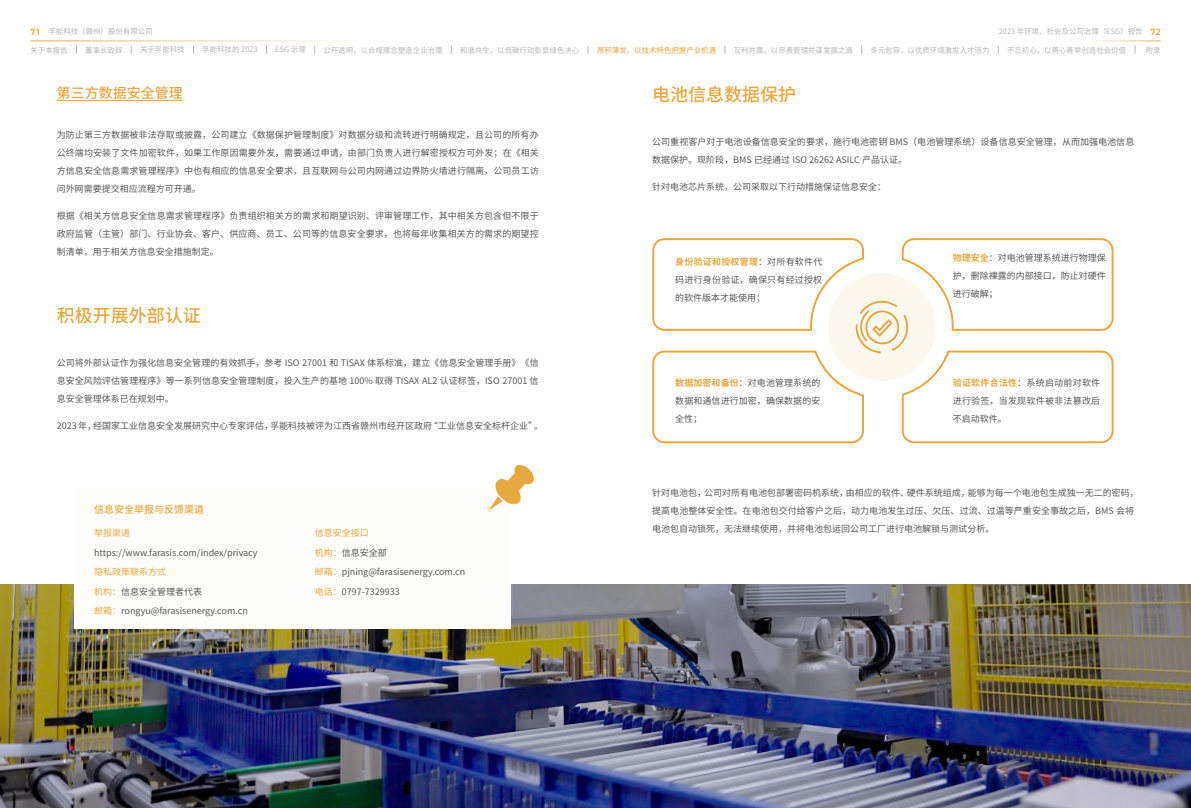
<style>
.page{position:relative;width:1191px;height:808px;background:#fff}
.page>*{position:absolute;margin:0;border:0;box-sizing:border-box;transform-origin:0 0}
.t1{font:500 18px "Source Han Sans CN";color:#e6a83f}
.t2{font:500 14px "Source Han Sans CN";color:#e6a83f}
.t3{font:500 10px "Source Han Sans CN";color:#e6a83f}
.t4{font:9px/18px "Source Han Sans CN";color:#595757;text-align:justify}
.t5{font:9px "Source Han Sans CN";color:#e6a83f}
.t6{font:7.4px "Source Han Sans CN";color:#b5b6b6}
.t7{font:7.4px "Source Han Sans CN";color:#e6a83f}
.s1{font-family:"DIN";font-weight:700;font-size:9px;color:#e6a83f}
.s2{font-weight:700;color:#e6a83f}
.s3{color:#e6a83f}
</style>
<div class="page">
<hr style="left:30px;top:41px;width:363px;height:1px;background:#e6a83f">
<hr style="left:1086px;top:41px;width:74px;height:1px;background:#e6a83f">
<hr style="left:57px;top:100px;width:126px;height:1px;background:#e6a83f">
<img style="left:0;top:584px;width:1191px;height:224px">
<div style="left:74px;top:488px;width:436px;height:141px;background:#fffdfb"></div>
<svg style="left:487px;top:465px;width:47px;height:47px"></svg>
<svg style="left:652px;top:238px;width:462px;height:206px"></svg>
<p class="t6" style="left:30px;top:27px;width:124px"><span class="s1">71</span> 孚能科技（赣州）股份有限公司</p>
<p class="t6" style="left:998px;top:27px;width:163px">2023 年环境、社会及公司治理（ESG）报告 <span class="s1">72</span></p>
<p class="t6" style="left:30px;top:46px;width:39px">关于本报告</p>
<p class="t6" style="left:85px;top:46px;width:39px">董事长致辞</p>
<p class="t6" style="left:140px;top:46px;width:46px">关于孚能科技</p>
<p class="t6" style="left:202px;top:46px;width:57px">孚能科技的 2023</p>
<p class="t6" style="left:275px;top:46px;width:32px">ESG 治理</p>
<p class="t6" style="left:323px;top:46px;width:121px">公开透明，以合规理念塑造企业治理</p>
<p class="t6" style="left:460px;top:46px;width:121px">和谐共生，以低碳行动彰显绿色决心</p>
<p class="t7" style="left:597px;top:46px;width:121px">厚积薄发，以技术特色把握产业机遇</p>
<p class="t6" style="left:733px;top:46px;width:121px">互利共赢，以尽责管理共谋发展之道</p>
<p class="t6" style="left:870px;top:46px;width:121px">多元包容，以优质环境激发人才活力</p>
<p class="t6" style="left:1007px;top:46px;width:121px">不忘初心，以善心善举创造社会价值</p>
<p class="t6" style="left:1145px;top:46px;width:16px">附录</p>
<h2 class="t2" style="left:57px;top:84px;width:127px">第三方数据安全管理</h2>
<p class="t4" style="left:57px;top:126px;width:484px">为防止第三方数据被非法存取或披露，公司建立《数据保护管理制度》对数据分级和流转进行明确规定，且公司的所有办公终端均安装了文件加密软件，如果工作原因需要外发，需要通过申请，由部门负责人进行解密授权方可外发；在《相关方信息安全信息需求管理程序》中也有相应的信息安全要求，且互联网与公司内网通过边界防火墙进行隔离，公司员工访问外网需要提交相应流程方可开通。</p>
<p class="t4" style="left:57px;top:206px;width:483px">根据《相关方信息安全信息需求管理程序》负责组织相关方的需求和期望识别、评审管理工作，其中相关方包含但不限于政府监管（主管）部门、行业协会、客户、供应商、员工、公司等的信息安全要求，也将每年收集相关方的需求的期望控制清单，用于相关方信息安全措施制定。</p>
<h1 class="t1" style="left:652px;top:85px;width:145px">电池信息数据保护</h1>
<p class="t4" style="left:652px;top:133px;width:483px">公司重视客户对于电池设备信息安全的要求，施行电池密钥 BMS（电池管理系统）设备信息安全管理，从而加强电池信息数据保护。现阶段，BMS 已经通过 ISO 26262 ASILC 产品认证。</p>
<p class="t4" style="left:652px;top:178px;width:235px">针对电池芯片系统，公司采取以下行动措施保证信息安全：</p>
<p class="t4" style="left:952px;top:249px;width:155px"><span class="s2">物理安全</span>：对电池管理系统进行物理保护，删除裸露的内部接口，防止对硬件进行破解；</p>
<p class="t4" style="left:675px;top:253px;width:149px"><span class="s2">身份验证和授权管理</span>：对所有软件代码进行身份验证，确保只有经过授权的软件版本才能使用；</p>
<h1 class="t1" style="left:57px;top:305px;width:145px">积极开展外部认证</h1>
<p class="t4" style="left:57px;top:354px;width:483px">公司将外部认证作为强化信息安全管理的有效抓手，参考 ISO 27001 和 TISAX 体系标准，建立《信息安全管理手册》《信息安全风险评估管理程序》等一系列信息安全管理制度，投入生产的基地 100% 取得 TISAX AL2 认证标签，ISO 27001 信息安全管理体系已在规划中。</p>
<p class="t4" style="left:57px;top:416px;width:488px">2023 年，经国家工业信息安全发展研究中心专家评估，孚能科技被评为江西省赣州市经开区政府“工业信息安全标杆企业”。</p>
<p class="t3" style="left:94px;top:504px;width:111px">信息安全举报与反馈渠道</p>
<p class="t5" style="left:94px;top:528px;width:37px">举报渠道</p>
<p class="t4" style="left:94px;top:543px;width:165px">https://www.farasis.com/index/privacy</p>
<p class="t4" style="left:94px;top:562px;width:155px;line-height:19.5px;text-align:left"><span class="s3">隐私政策联系方式<br>机构：</span>信息安全管理者代表<br><span class="s3">邮箱：</span>rongyu@farasisenergy.com.cn</p>
<p class="t4" style="left:315px;top:523px;width:152px;line-height:19.5px;text-align:left"><span class="s3">信息安全接口<br>机构：</span>信息安全部<br><span class="s3">邮箱：</span>pjning@farasisenergy.com.cn<span class="s3">电话：</span>0797-7329933</p>
<p class="t4" style="left:675px;top:374px;width:147px"><span class="s2">数据加密和备份</span>：对电池管理系统的数据和通信进行加密，确保数据的安全性；</p>
<p class="t4" style="left:952px;top:374px;width:149px"><span class="s2">验证软件合法性</span>：系统启动前对软件进行验签，当发现软件被非法篡改后不启动软件。</p>
<p class="t4" style="left:652px;top:483px;width:488px;text-align:left">针对电池包，公司对所有电池包部署密码机系统，由相应的软件、硬件系统组成，能够为每一个电池包生成独一无二的密码，提高电池整体安全性。在电池包交付给客户之后，动力电池发生过压、欠压、过流、过温等严重安全事故之后，BMS 会将电池包自动锁死，无法继续使用，并将电池包运回公司工厂进行电池解锁与测试分析。</p>
</div>
